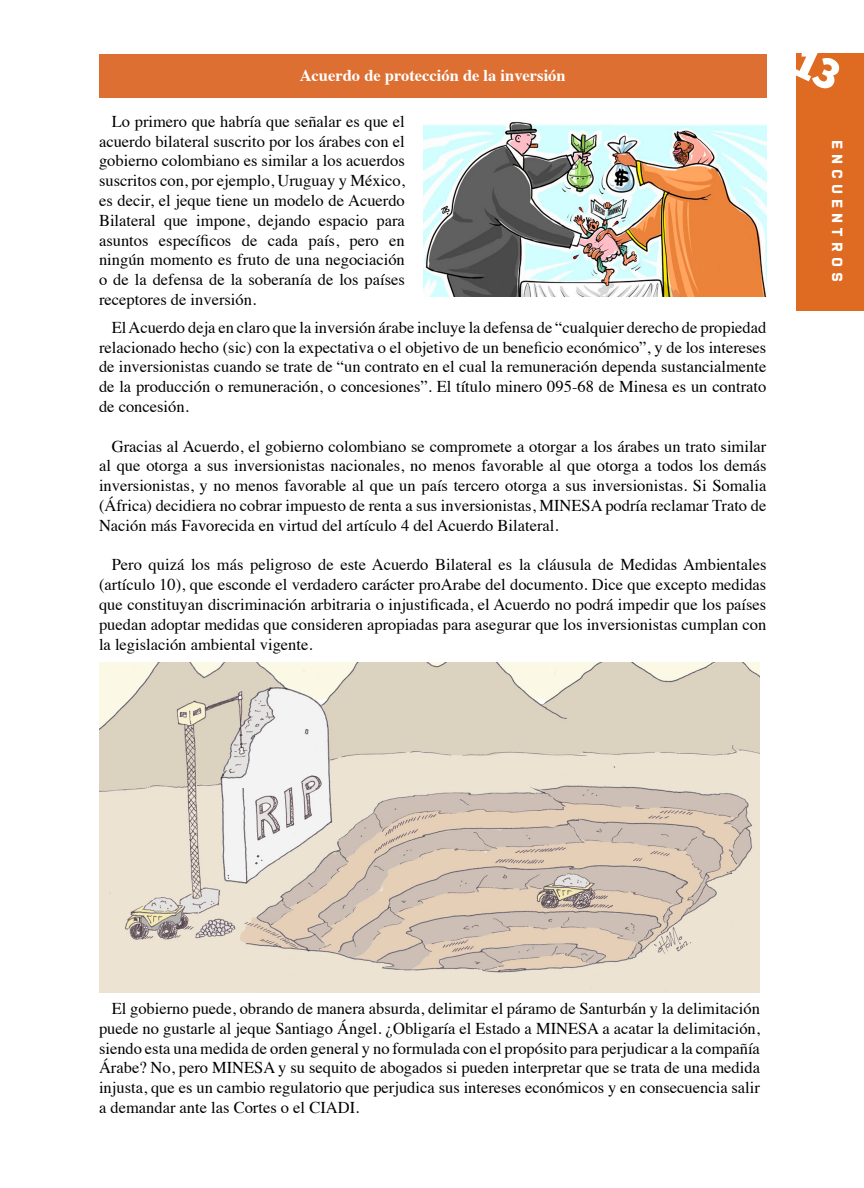
<style>
.page{position:relative;width:864px;height:1188px;background:#fff}
.page>*{position:absolute;margin:0;border:0;box-sizing:border-box;transform-origin:0 0}
.t1{font:16.5px/19.8px "Times";color:#010001;text-align:justify}
.t2{font:700 16.5px "Times";color:#fff}
.t3{font:15px "X Heighting";letter-spacing:.4em;color:#fff}
</style>
<div class="page">
<div style="left:796px;top:54px;width:68px;height:257px;background:#de6b21"></div>
<div style="left:99px;top:54px;width:667px;height:44px;background:#dd6f32"></div>
<img style="left:423px;top:122px;width:343px;height:174px">
<img style="left:99px;top:663px;width:661px;height:330px">
<svg style="left:796px;top:53px;width:47px;height:1px"></svg>
<p class="t2" style="left:300px;top:59px;width:267px">Acuerdo de protección de la inversión</p>
<p class="t1" style="left:99px;top:110px;width:307px;text-indent:13px">Lo primero que habría que señalar es que el acuerdo bilateral suscrito por los árabes con el gobierno colombiano es similar a los acuerdos suscritos con, por ejemplo, Uruguay y México, es decir, el jeque tiene un modelo de Acuerdo Bilateral que impone, dejando espacio para asuntos específicos de cada país, pero en ningún momento es fruto de una negociación o de la defensa de la soberanía de los países receptores de inversión.</p>
<p class="t1" style="left:99px;top:316px;width:669px;text-indent:13px">El Acuerdo deja en claro que la inversión árabe incluye la defensa de “cualquier derecho de propiedad relacionado hecho (sic) con la expectativa o el objetivo de un beneficio económico”, y de los intereses de inversionistas cuando se trate de “un contrato en el cual la remuneración dependa sustancialmente de la producción o remuneración, o concesiones”. El título minero 095-68 de Minesa es un contrato de concesión.</p>
<p class="t1" style="left:99px;top:435px;width:669px;text-indent:13px">Gracias al Acuerdo, el gobierno colombiano se compromete a otorgar a los árabes un trato similar al que otorga a sus inversionistas nacionales, no menos favorable al que otorga a todos los demás inversionistas, y no menos favorable al que un país tercero otorga a sus inversionistas. Si Somalia (África) decidiera no cobrar impuesto de renta a sus inversionistas, MINESA podría reclamar Trato de Nación más Favorecida en virtud del artículo 4 del Acuerdo Bilateral.</p>
<p class="t1" style="left:99px;top:554px;width:669px;text-indent:13px">Pero quizá los más peligroso de este Acuerdo Bilateral es la cláusula de Medidas Ambientales (artículo 10), que esconde el verdadero carácter proArabe del documento. Dice que excepto medidas que constituyan discriminación arbitraria o injustificada, el Acuerdo no podrá impedir que los países puedan adoptar medidas que consideren apropiadas para asegurar que los inversionistas cumplan con la legislación ambiental vigente.</p>
<p class="t3" style="left:846px;top:141px;width:142px;rotate:90deg">Encuentros</p>
<p class="t1" style="left:99px;top:997px;width:663px;text-indent:13px">El gobierno puede, obrando de manera absurda, delimitar el páramo de Santurbán y la delimitación puede no gustarle al jeque Santiago Ángel. ¿Obligaría el Estado a MINESA a acatar la delimitación, siendo esta una medida de orden general y no formulada con el propósito para perjudicar a la compañía Árabe? No, pero MINESA y su sequito de abogados si pueden interpretar que se trata de una medida injusta, que es un cambio regulatorio que perjudica sus intereses económicos y en consecuencia salir a demandar ante las Cortes o el CIADI.</p>
</div>
